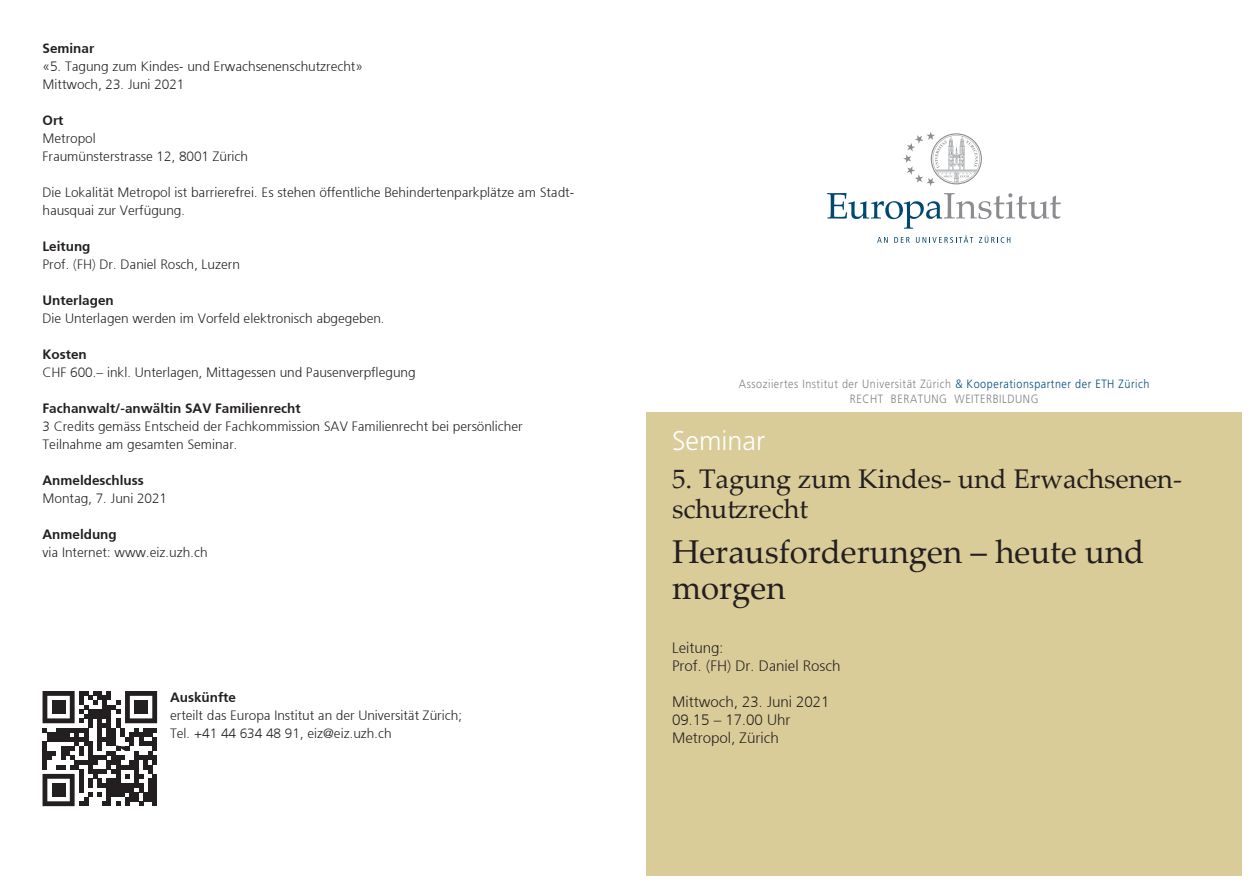
<style>
.page{position:relative;width:1259px;height:893px;background:#fff}
.page>*{position:absolute;margin:0;border:0;box-sizing:border-box;transform-origin:0 0}
.t1{font:33px/36px "Palatino Linotype";color:#231f20}
.t2{font:27px/30px "Palatino Linotype";color:#231f20}
.t3{font:300 27px "Frutiger LT Pro";color:#fff}
.t4{font:300 15px/18px "Frutiger 45";color:#231f20}
.t5{font:300 13.5px/18px "Frutiger 45";color:#231f20}
.t6{font:300 13.5px "Frutiger 45";color:#231f20}
.t7{font:300 12px/15px "Frutiger LT Pro";letter-spacing:.05em;color:#808285;text-align:center;scale:.9 1}
.s1{color:#004c79}
</style>
<div class="page">
<div style="left:646px;top:412px;width:596px;height:464px;background:#d9cc98"></div>
<svg style="left:877px;top:237px;width:11px;height:6px"></svg>
<svg style="left:894px;top:237px;width:15px;height:6px"></svg>
<svg style="left:916px;top:236px;width:57px;height:7px"></svg>
<svg style="left:979px;top:236px;width:31px;height:7px"></svg>
<svg style="left:827px;top:193px;width:233px;height:36px"></svg>
<svg style="left:903px;top:132px;width:79px;height:54px"></svg>
<svg style="left:43px;top:691px;width:114px;height:115px"></svg>
<div style="left:52px;top:700px;width:13px;height:14px;background:#231f20"></div>
<div style="left:134px;top:700px;width:14px;height:14px;background:#231f20"></div>
<div style="left:52px;top:783px;width:13px;height:14px;background:#231f20"></div>
<p class="t6" style="left:43px;top:40px;width:53px">Seminar</p>
<p class="t5" style="left:43px;top:57px;width:322px">«5. Tagung zum Kindes- und Erwachsenenschutzrecht»<br>Mittwoch, 23. Juni 2021</p>
<p class="t6" style="left:43px;top:112px;width:23px">Ort</p>
<p class="t5" style="left:43px;top:129px;width:207px">Metropol<br>Fraumünsterstrasse 12, 8001 Zürich</p>
<p class="t5" style="left:43px;top:183px;width:533px">Die Lokalität Metropol ist barrierefrei. Es stehen öffentliche Behindertenparkplätze am Stadt&shy;hausquai zur Verfügung.</p>
<p class="t6" style="left:43px;top:238px;width:50px">Leitung</p>
<p class="t5" style="left:43px;top:255px;width:199px">Prof. (FH) Dr. Daniel Rosch, Luzern</p>
<p class="t6" style="left:43px;top:292px;width:73px">Unterlagen</p>
<p class="t5" style="left:43px;top:309px;width:344px">Die Unterlagen werden im Vorfeld elektronisch abgegeben.</p>
<p class="t6" style="left:43px;top:346px;width:46px">Kosten</p>
<p class="t5" style="left:43px;top:363px;width:374px">CHF 600.– inkl. Unterlagen, Mittagessen und Pausenverpflegung</p>
<p class="t6" style="left:43px;top:400px;width:260px">Fachanwalt/-anwältin SAV Familienrecht</p>
<p class="t5" style="left:43px;top:417px;width:482px">3 Credits gemäss Entscheid der Fachkommission SAV Familienrecht bei persönlicher<br>Teilnahme am gesamten Seminar.</p>
<p class="t6" style="left:43px;top:472px;width:103px">Anmeldeschluss</p>
<p class="t5" style="left:43px;top:489px;width:126px">Montag, 7. Juni 2021</p>
<p class="t6" style="left:43px;top:526px;width:76px">Anmeldung</p>
<p class="t5" style="left:43px;top:543px;width:167px">via Internet: www.eiz.uzh.ch</p>
<p class="t6" style="left:170px;top:689px;width:67px">Auskünfte</p>
<p class="t5" style="left:170px;top:707px;width:293px">erteilt das Europa Institut an der Universität Zürich;<br>Tel. +41 44 634 48 91, eiz@eiz.uzh.ch</p>
<p class="t7" style="left:739px;top:377px;width:458px">Assoziiertes Institut der Universität Zürich <span class="s1">&amp; Kooperationspartner der ETH Zürich<br></span>RECHT BERATUNG WEITERBILDUNG</p>
<h2 class="t3" style="left:672px;top:425px;width:94px">Seminar</h2>
<h2 class="t2" style="left:672px;top:463px;width:511px">5. Tagung zum Kindes- und Erwachsenen&shy;schutzrecht</h2>
<h1 class="t1" style="left:672px;top:532px;width:474px">Herausforderungen – heute und morgen</h1>
<p class="t4" style="left:672px;top:638px;width:170px">Leitung:<br>Prof. (FH) Dr. Daniel Rosch</p>
<p class="t4" style="left:672px;top:692px;width:159px">Mittwoch, 23. Juni 2021<br>09.15 – 17.00 Uhr<br>Metropol, Zürich</p>
</div>
